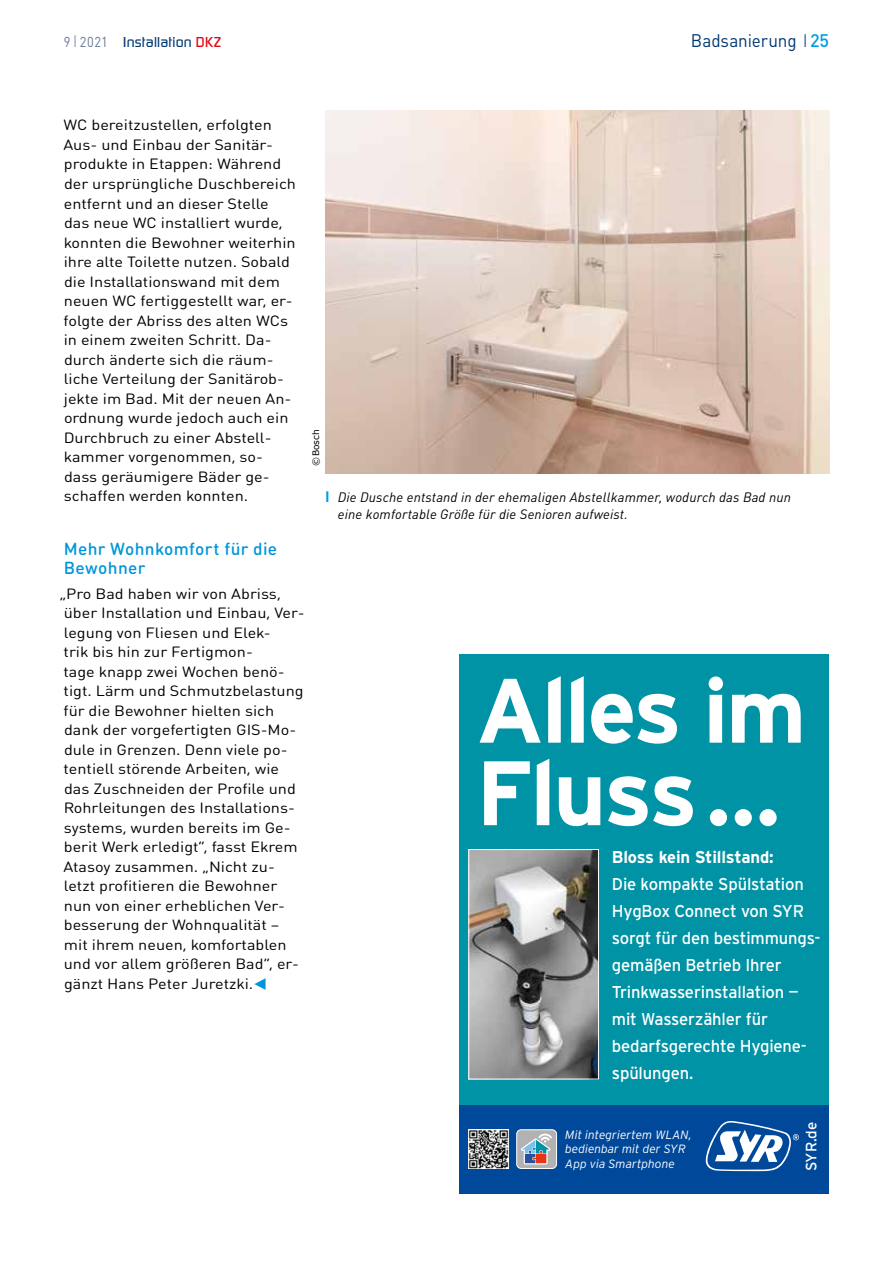
<style>
.page{position:relative;width:893px;height:1263px;background:#fff}
.page>*{position:absolute;margin:0;border:0;box-sizing:border-box;transform-origin:0 0}
.t1{font:700 91.2px/82.5px "Interstate";letter-spacing:-.03em;color:#fff}
.t2{font:18px "DINOT";color:#003770;scale:.95 1}
.t3{font:500 17.25px/19.5px "DIN Round OT";letter-spacing:.02em;color:#0095db}
.t4{font:17.1px/27px "Interstate";letter-spacing:-.01em;color:#fff}
.t5{font:700 17.1px "Interstate";letter-spacing:-.01em;color:#fff}
.t6{font:15px "Interstate";color:#fff}
.t7{font:14.7px/19.5px "DIN Round OT";color:#000;scale:1.1 1}
.t8{font:500 14.25px "Continuum";letter-spacing:.015em;color:#003770}
.t9{font:italic 13.5px/16.8px "DINOT";letter-spacing:.01em;color:#000}
.t10{font:italic 300 12px/14.4px "Interstate";color:#fff}
.t11{font:9px "Verdana";color:#000}
.s1{font-family:"DINOT";font-weight:400;color:#647696}
.s2{font-family:"DINOT";font-weight:300;font-size:16.5px;color:#647696}
.s3{color:#e30613}
.s4{font-weight:300}
.s5{font-weight:500;color:#009fe3}
.s6{font-weight:700;font-style:normal;font-size:15px;color:#009fe3}
.s7{color:#0095db}
</style>
<div class="page">
<img style="left:325px;top:111px;width:504px;height:363px">
<div style="left:459px;top:1105px;width:370px;height:88px;background:#00489a"></div>
<div style="left:459px;top:654px;width:370px;height:451px;background:#0093a5"></div>
<svg style="left:705px;top:1121px;width:94px;height:51px"></svg>
<div style="left:517px;top:1130px;width:40px;height:38px;background:#b3b2b2;border-radius:4px"></div>
<svg style="left:521px;top:1133px;width:31px;height:31px"></svg>
<div style="left:516px;top:1129px;width:41px;height:40px;border:1px solid #fff;border-radius:4px"></div>
<img style="left:469px;top:1129px;width:39px;height:39px">
<img style="left:470px;top:851px;width:127px;height:226px">
<div style="left:468px;top:849px;width:131px;height:230px;border:1px solid #fff"></div>
<p class="t8" style="left:64px;top:33px;width:159px"><span class="s1">9</span> <span class="s2">I</span> <span class="s1">2021</span> Installation <span class="s3">DKZ</span></p>
<p class="t2" style="left:691px;top:27px;width:147px">Badsanierung <span class="s4">I</span><span class="s5">25</span></p>
<p class="t7" style="left:63px;top:115px;width:213px">WC bereitzustellen, erfolgten<br>Aus- und Einbau der Sanitär&shy;produkte in Etappen: Während der ursprüngliche Duschbereich entfernt und an dieser Stelle das neue WC installiert wurde, konnten die Bewohner weiterhin ihre alte Toilette nutzen. Sobald die Installationswand mit dem neuen WC fertiggestellt war, er&shy;folgte der Abriss des alten WCs in einem zweiten Schritt. Da&shy;durch änderte sich die räum&shy;liche Verteilung der Sanitärob&shy;jekte im Bad. Mit der neuen An&shy;ordnung wurde jedoch auch ein<br>Durchbruch zu einer Abstell&shy;kammer vorgenommen, so&shy;dass geräumigere Bäder ge&shy;schaffen werden konnten.</p>
<p class="t11" style="left:310px;top:466px;width:38px;rotate:-90deg">©Bosch</p>
<p class="t9" style="left:338px;top:488px;width:455px;text-indent:-13px"><span class="s6">I</span> Die Dusche entstand in der ehemaligen Abstellkammer, wodurch das Bad nun eine komfortable Größe für die Senioren aufweist.</p>
<p class="t3" style="left:64px;top:538px;width:215px">Mehr Wohnkomfort für die<br>Bewohner</p>
<p class="t7" style="left:60px;top:583px;width:224px">„Pro Bad haben wir von Abriss, über Installation und Einbau, Ver&shy;legung von Fliesen und Elek-<br>trik bis hin zur Fertigmon-<br>tage knapp zwei Wochen benö&shy;tigt. Lärm und Schmutzbelastung für die Bewohner hielten sich dank der vorgefertigten GIS-Mo&shy;dule in Grenzen. Denn viele po&shy;tentiell störende Arbeiten, wie<br>das Zuschneiden der Profile und<br>Rohrleitungen des Installations&shy;systems, wurden bereits im Ge&shy;berit Werk erledigt“, fasst Ekrem<br>Atasoy zusammen. „Nicht zu&shy;letzt profitieren die Bewohner<br>nun von einer erheblichen Ver&shy;besserung der Wohnqualität –<br>mit ihrem neuen, komfortablen und vor allem größeren Bad“, er&shy;gänzt Hans Peter Juretzki.<span class="s7">▼</span></p>
<h1 class="t1" style="left:476px;top:669px;width:332px">Alles im<br>Fluss ...</h1>
<p class="t5" style="left:612px;top:847px;width:163px">Bloss kein Stillstand:</p>
<p class="t4" style="left:612px;top:870px;width:210px">Die kompakte Spülstation<br>HygBox Connect von SYR sorgt für den bestimmungs&shy;gemäßen Betrieb Ihrer<br>Trinkwasserinstallation — mit Wasserzähler für bedarfsgerechte Hygiene&shy;spülungen.</p>
<p class="t10" style="left:565px;top:1127px;width:128px">Mit integriertem WLAN, bedienbar mit der SYR<br>App via Smartphone</p>
<p class="t6" style="left:803px;top:1171px;width:51px;rotate:-90deg">SYR.de</p>
</div>
